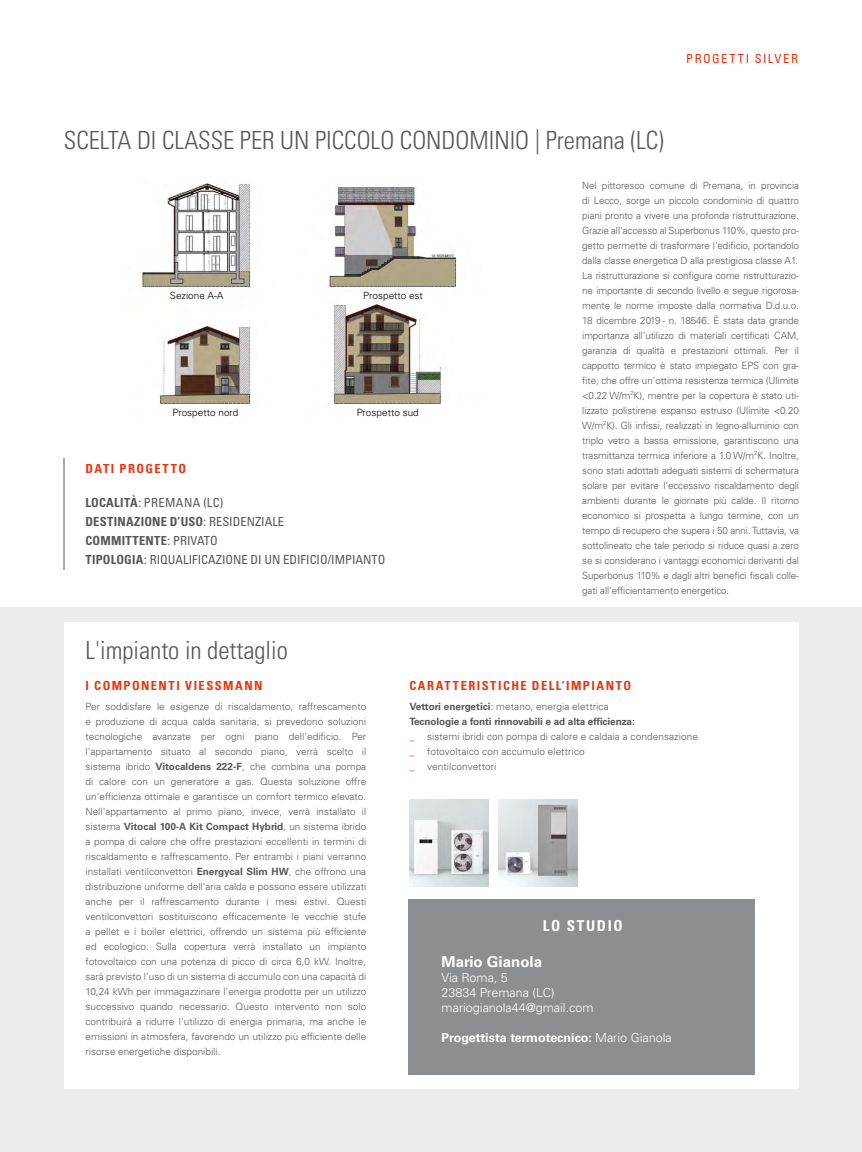
<style>
.page{position:relative;width:862px;height:1152px;background:#fff}
.page>*{position:absolute;margin:0;border:0;box-sizing:border-box;transform-origin:0 0}
.t1{font:25px "Univers LTCYR 47 Light Cond";color:#575756}
.t2{font:700 15px "Univers LTCYR 65";color:#fff}
.t3{font:15px "Univers LTCYR 67 Bold Cond";letter-spacing:.11em;color:#fff}
.t4{font:12.5px "Univers LTCYR 67 Bold Cond";letter-spacing:.12em;color:#e63612}
.t5{font:12.5px/18.8px "Univers LTCYR 67 Bold Cond";letter-spacing:.02em;color:#575756}
.t6{font:300 12.5px/15px "Univers LTCYR 45";color:#fff}
.t7{font:condensed 12.5px "Univers LTCYR 57";color:#575756}
.t8{font:700 12.5px "Univers LTCYR 65";color:#fff}
.t9{font:condensed 12.5px "Univers LTCYR 57";letter-spacing:.035em;color:#575756}
.t10{font:condensed 12.5px "Univers LTCYR 57";letter-spacing:.125em;color:#e63612}
.t11{font:300 10px/15px "Univers LTCYR 45";letter-spacing:-.01em;color:#575756;text-align:justify}
.t12{font:300 10px "Univers LTCYR 45";letter-spacing:.01em;color:#575756}
.t13{font:700 10px "Univers LTCYR 65";letter-spacing:-.01em;color:#575756}
.t14{font:300 10px "Univers LTCYR 45";color:#020203}
.t15{font:300 10px "Univers LTCYR 45";color:#e63612}
.s1{font-family:"Univers LTCYR 67 Bold Cond";font-stretch:normal}
.s2{font-family:"Univers LTCYR 57";font-stretch:condensed}
.s3{font-family:"Univers LTCYR 65";font-weight:700}
.s4{font-family:"Univers LTCYR 45";font-weight:300}
</style>
<div class="page">
<div style="left:0;top:608px;width:861px;height:544px;background:#ededed"></div>
<div style="left:64px;top:622px;width:733px;height:466px;background:#fff"></div>
<img style="left:142px;top:181px;width:315px;height:224px">
<hr style="left:64px;top:458px;width:1px;height:112px;background:#575756">
<div style="left:408px;top:899px;width:346px;height:176px;background:#8b8f91"></div>
<img style="left:498px;top:799px;width:79px;height:87px">
<img style="left:409px;top:799px;width:79px;height:87px">
<p class="t10" style="left:685px;top:50px;width:113px">PROGETTI SILVER</p>
<h1 class="t1" style="left:64px;top:123px;width:601px">SCELTA DI CLASSE PER UN PICCOLO CONDOMINIO | Premana (LC)</h1>
<p class="t11" style="left:582px;top:177px;width:218px;text-align:left">Nel pittoresco comune di Premana, in provincia di Lecco, sorge un piccolo condominio di quattro piani pronto a vivere una profonda ristrutturazione.<br>Grazie all'accesso al Superbonus 110%, questo pro&shy;getto permette di trasformare l'edificio, portandolo dalla classe energetica D alla prestigiosa classe A1.<br>La ristrutturazione si configura come ristrutturazio&shy;ne importante di secondo livello e segue rigorosa&shy;mente le norme imposte dalla normativa D.d.u.o.<br>18 dicembre 2019 - n. 18546. È stata data grande importanza all'utilizzo di materiali certificati CAM, garanzia di qualità e prestazioni ottimali. Per il cappotto termico è stato impiegato EPS con gra&shy;fite, che offre un'ottima resistenza termica (Ulimite &lt;0.22 W/m<sup>2</sup>K), mentre per la copertura è stato uti&shy;lizzato polistirene espanso estruso (Ulimite &lt;0.20<br>W/m<sup>2</sup>K). Gli infissi, realizzati in legno-alluminio con triplo vetro a bassa emissione, garantiscono una trasmittanza termica inferiore a 1.0 W/m<sup>2</sup>K. Inoltre, sono stati adottati adeguati sistemi di schermatura solare per evitare l'eccessivo riscaldamento degli ambienti durante le giornate più calde. Il ritorno economico si prospetta a lungo termine, con un tempo di recupero che supera i 50 anni. Tuttavia, va sottolineato che tale periodo si riduce quasi a zero se si considerano i vantaggi economici derivanti dal Superbonus 110% e dagli altri benefici fiscali colle&shy;gati all'efficientamento energetico.</p>
<p class="t14" style="left:170px;top:289px;width:55px">Sezione A-A</p>
<p class="t14" style="left:363px;top:289px;width:61px">Prospetto est</p>
<p class="t14" style="left:172px;top:406px;width:67px">Prospetto nord</p>
<p class="t14" style="left:356px;top:406px;width:64px">Prospetto sud</p>
<p class="t4" style="left:85px;top:460px;width:102px">DATI PROGETTO</p>
<p class="t9" style="left:85px;top:495px;width:139px"><span class="s1">LOCALITÀ</span>: PREMANA (LC)</p>
<p class="t5" style="left:85px;top:512px;width:200px">DESTINAZIONE D’USO<span class="s2">: RESIDENZIALE<br></span>COMMITTENTE<span class="s2">: PRIVATO</span></p>
<p class="t7" style="left:85px;top:551px;width:301px"><span class="s1">TIPOLOGIA</span>: RIQUALIFICAZIONE DI UN EDIFICIO/IMPIANTO</p>
<h1 class="t1" style="left:85px;top:633px;width:204px">L'impianto in dettaglio</h1>
<p class="t4" style="left:85px;top:677px;width:178px">I COMPONENTI VIESSMANN</p>
<p class="t11" style="left:85px;top:698px;width:282px">Per soddisfare le esigenze di riscaldamento, raffrescamento e produzione di acqua calda sanitaria, si prevedono soluzioni tecnologiche avanzate per ogni piano dell'edificio. Per l'appartamento situato al secondo piano, verrà scelto il sistema ibrido <span class="s3">Vitocaldens 222-F</span>, che combina una pompa di calore con un generatore a gas. Questa soluzione offre un'efficienza ottimale e garantisce un comfort termico elevato.<br>Nell'appartamento al primo piano, invece, verrà installato il</p>
<p class="t13" style="left:85px;top:819px;width:282px"><span class="s4">sistema</span> Vitocal 100-A Kit Compact Hybrid<span class="s4">, un sistema ibrido</span></p>
<p class="t11" style="left:85px;top:833px;width:282px">a pompa di calore che offre prestazioni eccellenti in termini di riscaldamento e raffrescamento. Per entrambi i piani verranno installati ventilconvettori <span class="s3">Energycal Slim HW</span>, che offrono una distribuzione uniforme dell'aria calda e possono essere utilizzati anche per il raffrescamento durante i mesi estivi. Questi ventilconvettori sostituiscono efficacemente le vecchie stufe a pellet e i boiler elettrici, offrendo un sistema più efficiente ed ecologico. Sulla copertura verrà installato un impianto fotovoltaico con una potenza di picco di circa 6,0 kW. Inoltre, sarà previsto l'uso di un sistema di accumulo con una capacità di 10,24 kWh per immagazzinare l'energia prodotta per un utilizzo successivo quando necessario. Questo intervento non solo contribuirà a ridurre l'utilizzo di energia primaria, ma anche le emissioni in atmosfera, favorendo un utilizzo più efficiente delle risorse energetiche disponibili.</p>
<p class="t4" style="left:409px;top:677px;width:223px">CARATTERISTICHE DELL‘IMPIANTO</p>
<p class="t12" style="left:409px;top:699px;width:201px"><span class="s3">Vettori energetici</span>: metano, energia elettrica</p>
<p class="t13" style="left:409px;top:714px;width:227px">Tecnologie a fonti rinnovabili e ad alta efficienza:</p>
<p class="t15" style="left:409px;top:729px;width:6px">_</p>
<p class="t12" style="left:427px;top:729px;width:272px">sistemi ibridi con pompa di calore e caldaia a condensazione</p>
<p class="t15" style="left:409px;top:744px;width:6px">_</p>
<p class="t12" style="left:427px;top:744px;width:159px">fotovoltaico con accumulo elettrico</p>
<p class="t15" style="left:409px;top:759px;width:6px">_</p>
<p class="t11" style="left:427px;top:758px;width:71px">ventilconvettori</p>
<h2 class="t3" style="left:542px;top:916px;width:81px">LO STUDIO</h2>
<h2 class="t2" style="left:441px;top:951px;width:102px">Mario Gianola</h2>
<p class="t6" style="left:441px;top:970px;width:153px">Via Roma, 5<br>23834 Premana (LC) mariogianola44@gmail.com</p>
<p class="t8" style="left:441px;top:1029px;width:231px">Progettista termotecnico: <span class="s4">Mario Gianola</span></p>
</div>
